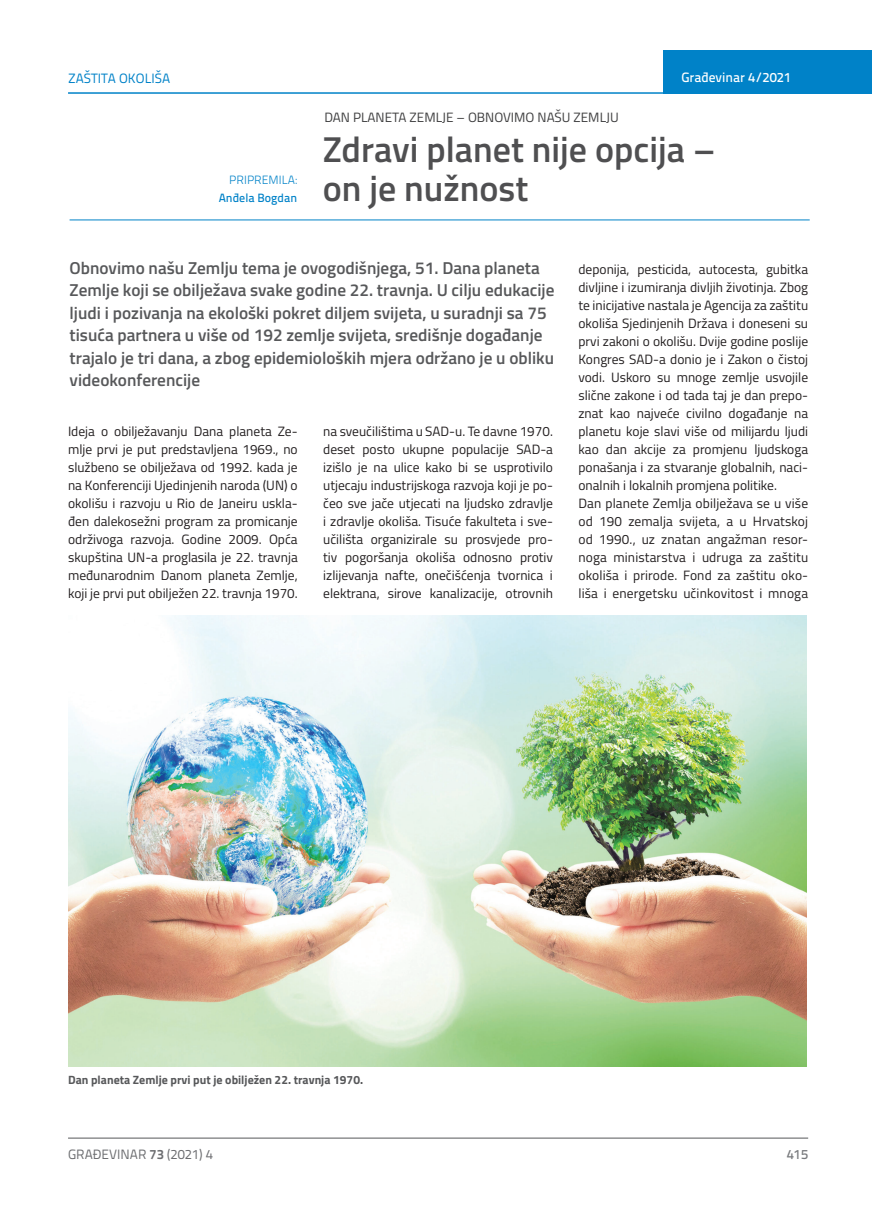
<style>
.page{position:relative;width:872px;height:1212px;background:#fff}
.page>*{position:absolute;margin:0;border:0;box-sizing:border-box;transform-origin:0 0}
.t1{font:600 36px/39px "Titillium";color:#4f4f51}
.t2{font:600 17.25px/22.5px "Titillium";color:#57585a}
.t3{font:13.5px/18px "Titillium";color:#231f20;text-align:justify}
.t4{font:13.5px "Titillium";color:#3e3e3f}
.t5{font:13.5px "Titillium Text 22 L";color:#6c6d70}
.t6{font:500 13.5px "Titillium Text 22 L";color:#fff}
.t7{font:13.5px "Titillium Text 22 L";color:#0082c8}
.t8{font:500 13.5px "Titillium Text 22 L";color:#787a7d}
.t9{font:700 12px "Titillium";color:#57585a}
.t10{font:500 12px "Titillium Text 22 L";color:#0082c8}
.t11{font:300 12px "Titillium Text 22 L";color:#0082c8}
.s1{font-weight:700}
</style>
<div class="page">
<div style="left:663px;top:50px;width:209px;height:44px;background:#0082c8"></div>
<hr style="left:68px;top:92px;width:804px;height:2px;background:#0082c8">
<hr style="left:68px;top:1138px;width:740px;height:1px;background:#57585a">
<hr style="left:70px;top:220px;width:739px;height:1px;background:#0082c8">
<img style="left:68px;top:616px;width:738px;height:450px">
<p class="t7" style="left:68px;top:68px;width:104px">ZAŠTITA OKOLIŠA</p>
<p class="t11" style="left:229px;top:171px;width:69px">PRIPREMILA:</p>
<p class="t10" style="left:219px;top:188px;width:80px">Anđela Bogdan</p>
<p class="t4" style="left:324px;top:107px;width:296px">DAN PLANETA ZEMLJE – OBNOVIMO NAŠU ZEMLJU</p>
<p class="t6" style="left:681px;top:67px;width:111px">Građevinar 4/2021</p>
<h1 class="t1" style="left:323px;top:128px;width:394px">Zdravi planet nije opcija – on je nužnost</h1>
<p class="t2" style="left:70px;top:256px;width:486px">Obnovimo našu Zemlju tema je ovogodišnjega, 51. Dana planeta Zemlje koji se obilježava svake godine 22. travnja. U cilju edukacije ljudi i pozivanja na ekološki pokret diljem svijeta, u suradnji sa 75 tisuća partnera u više od 192 zemlje svijeta, središnje događanje trajalo je tri dana, a zbog epidemioloških mjera održano je u obliku videokonferencije</p>
<p class="t3" style="left:68px;top:421px;width:231px">Ideja o obilježavanju Dana planeta Ze&shy;mlje prvi je put predstavljena 1969., no službeno se obilježava od 1992. kada je na Konferenciji Ujedinjenih naroda (UN) o okolišu i razvoju u Rio de Janeiru uskla&shy;đen dalekosežni program za promicanje održivoga razvoja. Godine 2009. Opća skupština UN-a proglasila je 22. travnja međunarodnim Danom planeta Zemlje, koji je prvi put obilježen 22. travnja 1970.</p>
<p class="t3" style="left:323px;top:421px;width:231px">na sveučilištima u SAD-u. Te davne 1970. deset posto ukupne populacije SAD-a izišlo je na ulice kako bi se usprotivilo utjecaju industrijskoga razvoja koji je po&shy;čeo sve jače utjecati na ljudsko zdravlje i zdravlje okoliša. Tisuće fakulteta i sve&shy;učilišta organizirale su prosvjede pro&shy;tiv pogoršanja okoliša odnosno protiv izlijevanja nafte, onečišćenja tvornica i elektrana, sirove kanalizacije, otrovnih</p>
<p class="t3" style="left:578px;top:259px;width:231px;text-align:left">deponija, pesticida, autocesta, gubitka divljine i izumiranja divljih životinja. Zbog te inicijative nastala je Agencija za zaštitu okoliša Sjedinjenih Država i doneseni su prvi zakoni o okolišu. Dvije godine poslije Kongres SAD-a donio je i Zakon o čistoj vodi. Uskoro su mnoge zemlje usvojile slične zakone i od tada taj je dan prepo&shy;znat kao najveće civilno događanje na planetu koje slavi više od milijardu ljudi kao dan akcije za promjenu ljudskoga ponašanja i za stvaranje globalnih, naci&shy;onalnih i lokalnih promjena politike.<br>Dan planete Zemlja obilježava se u više od 190 zemalja svijeta, a u Hrvatskoj od 1990., uz znatan angažman resor&shy;noga ministarstva i udruga za zaštitu okoliša i prirode. Fond za zaštitu oko&shy;liša i energetsku učinkovitost i mnoga</p>
<p class="t9" style="left:68px;top:1071px;width:296px">Dan planeta Zemlje prvi put je obilježen 22. travnja 1970.</p>
<p class="t5" style="left:68px;top:1144px;width:146px">GRAĐEVINAR <span class="s1">73</span> (2021) 4</p>
<p class="t8" style="left:786px;top:1144px;width:23px">415</p>
</div>
